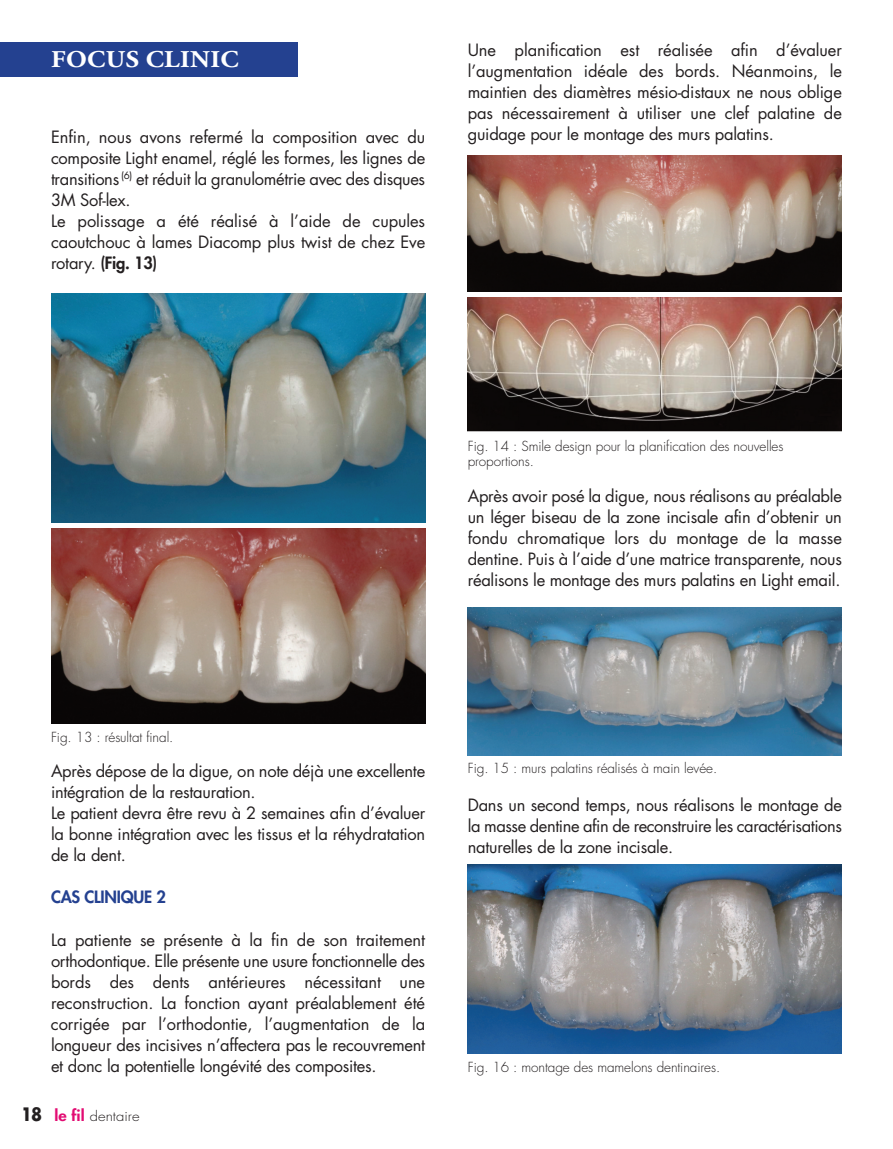
<style>
.page{position:relative;width:893px;height:1149px;background:#fff}
.page>*{position:absolute;margin:0;border:0;box-sizing:border-box;transform-origin:0 0}
.t1{font:700 24px "Adobe Garamond Pro";letter-spacing:.015em;color:#fff;scale:1.1 1}
.t2{font:16.5px/21px "Futura";letter-spacing:-.015em;color:#231f20;text-align:justify}
.t3{font:800 16.5px "Futura";letter-spacing:-.015em;color:#244190}
.t4{font:300 13.5px/15px "Futura";letter-spacing:-.005em;color:#231f20}
.t5{font:300 13.5px "Futura";letter-spacing:-.005em;color:#231f20;scale:1.1 1}
.s1{font-weight:800}
.s2{font-weight:700;font-size:18px}
.s3{font-weight:800;font-size:15px;color:#e20b72}
</style>
<div class="page">
<div style="left:0;top:43px;width:298px;height:34px;background:#244190"></div>
<img style="left:51px;top:293px;width:374px;height:229px">
<img style="left:468px;top:155px;width:374px;height:136px">
<img style="left:468px;top:297px;width:374px;height:135px">
<img style="left:51px;top:528px;width:374px;height:194px">
<img style="left:468px;top:607px;width:374px;height:148px">
<img style="left:468px;top:864px;width:374px;height:189px">
<h1 class="t1" style="left:51px;top:50px;width:172px">FOCUS CLINIC</h1>
<p class="t2" style="left:51px;top:127px;width:376px;text-align:left">Enfin, nous avons refermé la composition avec du composite Light enamel, réglé les formes, les lignes de transitions <sup>(6)</sup> et réduit la granulométrie avec des disques 3M Sof-lex.<br>Le polissage a été réalisé à l’aide de cupules caoutchouc à lames Diacomp plus twist de chez Eve rotary. <span class="s1">(Fig. 13)</span></p>
<p class="t2" style="left:468px;top:41px;width:376px">Une planification est réalisée afin d’évaluer l’augmentation idéale des bords. Néanmoins, le maintien des diamètres mésio-distaux ne nous oblige pas nécessairement à utiliser une clef palatine de guidage pour le montage des murs palatins.</p>
<p class="t4" style="left:468px;top:440px;width:317px">Fig. 14 : Smile design pour la planification des nouvelles proportions.</p>
<p class="t2" style="left:468px;top:486px;width:376px">Après avoir posé la digue, nous réalisons au préalable un léger biseau de la zone incisale afin d’obtenir un fondu chromatique lors du montage de la masse dentine. Puis à l’aide d’une matrice transparente, nous réalisons le montage des murs palatins en Light email.</p>
<p class="t4" style="left:51px;top:731px;width:124px">Fig. 13 : résultat final.</p>
<p class="t2" style="left:51px;top:762px;width:376px;text-align:left">Après dépose de la digue, on note déjà une excellente intégration de la restauration.<br>Le patient devra être revu à 2 semaines afin d’évaluer la bonne intégration avec les tissus et la réhydratation de la dent.</p>
<p class="t3" style="left:51px;top:889px;width:116px">CAS CLINIQUE 2</p>
<p class="t2" style="left:51px;top:930px;width:376px">La patiente se présente à la fin de son traitement orthodontique. Elle présente une usure fonctionnelle des bords des dents antérieures nécessitant une reconstruction. La fonction ayant préalablement été corrigée par l’orthodontie, l’augmentation de la longueur des incisives n’affectera pas le recouvrement et donc la potentielle longévité des composites.</p>
<p class="t5" style="left:21px;top:1109px;width:109px"><span class="s2">18</span> <span class="s3">le fil</span> dentaire</p>
<p class="t4" style="left:468px;top:761px;width:251px">Fig. 15 : murs palatins réalisés à main levée.</p>
<p class="t2" style="left:468px;top:796px;width:376px">Dans un second temps, nous réalisons le montage de la masse dentine afin de reconstruire les caractérisations naturelles de la zone incisale.</p>
<p class="t4" style="left:468px;top:1059px;width:254px">Fig. 16 : montage des mamelons dentinaires.</p>
</div>
